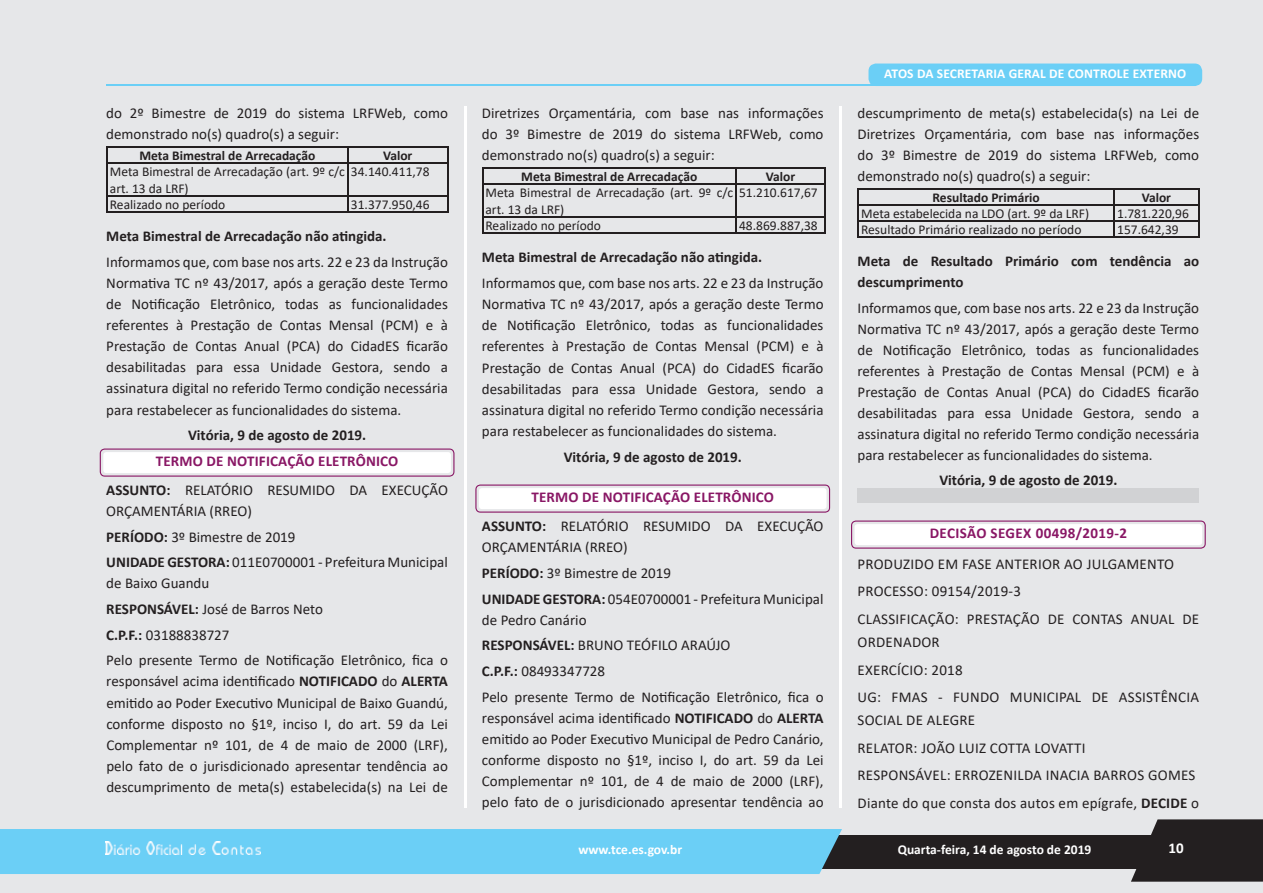
<style>
.page{position:relative;width:1263px;height:893px;background:#e6e7e9}
.page>*{position:absolute;margin:0;border:0;box-sizing:border-box;transform-origin:0 0}
.t1{font:15px/21.1px "Calibri";color:#231f20}
.t2{font:700 15px/21px "Calibri";color:#231f20}
.t3{font:700 15px/28.7px "Calibri";letter-spacing:.01em;color:#891765;text-align:center}
.t4{font:700 15px "Calibri";color:#fff}
.t5{font:13.5px/16.4px "Calibri";color:#231f20}
.t6{font:700 13.5px "Calibri";color:#fff}
.t7{font:700 13.5px "Calibri";color:#231f20}
.s1{color:#231f20}
.s2{font-weight:400;color:#231f20}
.s3{font-weight:700}
</style>
<div class="page">
<svg style="left:1131px;top:819px;width:132px;height:63px;background:#3b3738"></svg>
<div style="left:804px;top:835px;width:459px;height:33px;background:#231f20"></div>
<hr style="left:465px;top:106px;width:2px;height:702px;background:#fff">
<hr style="left:839px;top:106px;width:3px;height:702px;background:#fff">
<div style="left:0;top:829px;width:842px;height:45px;background:#6bcff6"></div>
<div style="left:868px;top:64px;width:334px;height:22px;background:#6bcff6;border-radius:8px"></div>
<hr style="left:106px;top:85px;width:926px;height:1px;background:#6bcff6">
<img style="left:105px;top:842px;width:156px;height:13px">
<svg style="left:475px;top:484px;width:355px;height:29px;background:#efe6ed"></svg>
<hr style="left:482px;top:167px;width:254px;height:2px;background:#231f20">
<hr style="left:736px;top:167px;width:90px;height:2px;background:#231f20">
<svg style="left:482px;top:169px;width:344px;height:63px"></svg>
<hr style="left:482px;top:232px;width:254px;height:2px;background:#231f20">
<hr style="left:736px;top:232px;width:90px;height:2px;background:#231f20">
<div style="left:485px;top:197px;width:248px;height:17px;background:#e6e7e9"></div>
<div style="left:857px;top:488px;width:342px;height:14px;background:#d1d2d4"></div>
<hr style="left:857px;top:188px;width:257px;height:1px;background:#231f20">
<hr style="left:1114px;top:188px;width:85px;height:1px;background:#231f20">
<svg style="left:857px;top:189px;width:342px;height:47px"></svg>
<hr style="left:857px;top:236px;width:257px;height:2px;background:#231f20">
<hr style="left:1114px;top:236px;width:85px;height:2px;background:#231f20">
<svg style="left:100px;top:448px;width:354px;height:29px;background:#f0e6ed"></svg>
<hr style="left:106px;top:146px;width:242px;height:1px;background:#231f20">
<hr style="left:348px;top:146px;width:100px;height:1px;background:#231f20">
<svg style="left:106px;top:147px;width:342px;height:64px"></svg>
<hr style="left:106px;top:211px;width:242px;height:1px;background:#231f20">
<hr style="left:348px;top:211px;width:100px;height:1px;background:#231f20">
<div style="left:110px;top:176px;width:235px;height:17px;background:#e6e7e9"></div>
<svg style="left:851px;top:520px;width:355px;height:29px;background:#efe6ed"></svg>
<p class="t1" style="left:106px;top:102px;width:343px">do 2º Bimestre de 2019 do sistema LRFWeb, como demonstrado no(s) quadro(s) a seguir:</p>
<p class="t7" style="left:139px;top:146px;width:178px">Meta Bimestral de Arrecadação</p>
<p class="t7" style="left:383px;top:146px;width:31px">Valor</p>
<p class="t5" style="left:110px;top:163px;width:321px">Meta Bimestral de Arrecadação (art. 9º c/c 34.140.411,78 art. 13 da LRF)<br>Realizado no período</p>
<p class="t5" style="left:351px;top:196px;width:80px">31.377.950,46</p>
<p class="t2" style="left:106px;top:225px;width:282px">Meta Bimestral de Arrecadação não atingida.</p>
<p class="t1" style="left:106px;top:251px;width:343px;text-align:justify">Informamos que, com base nos arts. 22 e 23 da Instrução Normativa TC nº 43/2017, após a geração deste Termo de Notificação Eletrônico, todas as funcionalidades referentes à Prestação de Contas Mensal (PCM) e à Prestação de Contas Anual (PCA) do CidadES ficarão desabilitadas para essa Unidade Gestora, sendo a assinatura digital no referido Termo condição necessária para restabelecer as funcionalidades do sistema.</p>
<p class="t2" style="left:188px;top:425px;width:180px">Vitória, 9 de agosto de 2019.</p>
<p class="t3" style="left:106px;top:447px;width:343px">TERMO DE NOTIFICAÇÃO ELETRÔNICO<br><span class="s1">ASSUNTO:</span> <span class="s2">RELATÓRIO RESUMIDO DA EXECUÇÃO</span></p>
<p class="t1" style="left:106px;top:498px;width:343px;line-height:25.7px">ORÇAMENTÁRIA (RREO)<br><span class="s3">PERÍODO:</span> 3º Bimestre de 2019<br><span class="s3">UNIDADE GESTORA:</span> 011E0700001 - Prefeitura Municipal</p>
<p class="t1" style="left:106px;top:570px;width:343px;line-height:25.7px">de Baixo Guandu<br><span class="s3">RESPONSÁVEL:</span> José de Barros Neto<br><span class="s3">C.P.F.:</span> 03188838727<br>Pelo presente Termo de Notificação Eletrônico, fica o</p>
<p class="t1" style="left:106px;top:670px;width:343px;text-align:justify">responsável acima identificado <span class="s3">NOTIFICADO</span> do <span class="s3">ALERTA </span>emitido ao Poder Executivo Municipal de Baixo Guandú, conforme disposto no §1º, inciso I, do art. 59 da Lei Complementar nº 101, de 4 de maio de 2000 (LRF), pelo fato de o jurisdicionado apresentar tendência ao descumprimento de meta(s) estabelecida(s) na Lei de</p>
<p class="t1" style="left:482px;top:102px;width:343px;text-align:justify">Diretrizes Orçamentária, com base nas informações do 3º Bimestre de 2019 do sistema LRFWeb, como demonstrado no(s) quadro(s) a seguir:</p>
<p class="t7" style="left:521px;top:167px;width:178px">Meta Bimestral de Arrecadação</p>
<p class="t7" style="left:766px;top:167px;width:31px">Valor</p>
<p class="t5" style="left:485px;top:184px;width:334px">Meta Bimestral de Arrecadação (art. 9º c/c 51.210.617,67 art. 13 da LRF)<br>Realizado no período</p>
<p class="t5" style="left:739px;top:217px;width:80px">48.869.887,38</p>
<p class="t2" style="left:482px;top:247px;width:282px">Meta Bimestral de Arrecadação não atingida.</p>
<p class="t1" style="left:482px;top:272px;width:343px;text-align:justify">Informamos que, com base nos arts. 22 e 23 da Instrução Normativa TC nº 43/2017, após a geração deste Termo de Notificação Eletrônico, todas as funcionalidades referentes à Prestação de Contas Mensal (PCM) e à Prestação de Contas Anual (PCA) do CidadES ficarão desabilitadas para essa Unidade Gestora, sendo a assinatura digital no referido Termo condição necessária para restabelecer as funcionalidades do sistema.</p>
<p class="t2" style="left:564px;top:446px;width:180px">Vitória, 9 de agosto de 2019.</p>
<p class="t3" style="left:482px;top:483px;width:343px">TERMO DE NOTIFICAÇÃO ELETRÔNICO<br><span class="s1">ASSUNTO:</span> <span class="s2">RELATÓRIO RESUMIDO DA EXECUÇÃO</span></p>
<p class="t1" style="left:482px;top:534px;width:343px;line-height:25.7px">ORÇAMENTÁRIA (RREO)<br><span class="s3">PERÍODO:</span> 3º Bimestre de 2019<br><span class="s3">UNIDADE GESTORA:</span> 054E0700001 - Prefeitura Municipal</p>
<p class="t1" style="left:482px;top:606px;width:343px;line-height:25.7px">de Pedro Canário<br><span class="s3">RESPONSÁVEL:</span> BRUNO TEÓFILO ARAÚJO<br><span class="s3">C.P.F.:</span> 08493347728<br>Pelo presente Termo de Notificação Eletrônico, fica o</p>
<p class="t1" style="left:482px;top:707px;width:343px;text-align:justify">responsável acima identificado <span class="s3">NOTIFICADO</span> do <span class="s3">ALERTA </span>emitido ao Poder Executivo Municipal de Pedro Canário, conforme disposto no §1º, inciso I, do art. 59 da Lei Complementar nº 101, de 4 de maio de 2000 (LRF), pelo fato de o jurisdicionado apresentar tendência ao</p>
<p class="t6" style="left:578px;top:840px;width:105px">www.tce.es.gov.br</p>
<p class="t6" style="left:884px;top:64px;width:304px">ATOS DA SECRETARIA GERAL DE CONTROLE EXTERNO</p>
<p class="t1" style="left:857px;top:102px;width:343px;text-align:justify">descumprimento de meta(s) estabelecida(s) na Lei de Diretrizes Orçamentária, com base nas informações do 3º Bimestre de 2019 do sistema LRFWeb, como demonstrado no(s) quadro(s) a seguir:</p>
<p class="t7" style="left:932px;top:188px;width:109px">Resultado Primário</p>
<p class="t7" style="left:1142px;top:188px;width:31px">Valor</p>
<p class="t5" style="left:861px;top:205px;width:230px">Meta estabelecida na LDO (art. 9º da LRF)</p>
<p class="t5" style="left:1117px;top:205px;width:73px">1.781.220,96</p>
<p class="t5" style="left:861px;top:221px;width:222px">Resultado Primário realizado no período</p>
<p class="t5" style="left:1117px;top:221px;width:63px">157.642,39</p>
<p class="t2" style="left:857px;top:251px;width:343px">Meta de Resultado Primário com tendência ao descumprimento</p>
<p class="t1" style="left:857px;top:297px;width:343px;text-align:justify">Informamos que, com base nos arts. 22 e 23 da Instrução Normativa TC nº 43/2017, após a geração deste Termo de Notificação Eletrônico, todas as funcionalidades referentes à Prestação de Contas Mensal (PCM) e à Prestação de Contas Anual (PCA) do CidadES ficarão desabilitadas para essa Unidade Gestora, sendo a assinatura digital no referido Termo condição necessária para restabelecer as funcionalidades do sistema.</p>
<p class="t2" style="left:939px;top:470px;width:180px">Vitória, 9 de agosto de 2019.</p>
<p class="t3" style="left:930px;top:519px;width:199px">DECISÃO SEGEX 00498/2019-2</p>
<p class="t1" style="left:857px;top:550px;width:343px;line-height:27.6px">PRODUZIDO EM FASE ANTERIOR AO JULGAMENTO<br>PROCESSO: 09154/2019-3<br>CLASSIFICAÇÃO: PRESTAÇÃO DE CONTAS ANUAL DE</p>
<p class="t1" style="left:857px;top:628px;width:343px;line-height:27.6px">ORDENADOR<br>EXERCÍCIO: 2018<br>UG: FMAS - FUNDO MUNICIPAL DE ASSISTÊNCIA</p>
<p class="t1" style="left:857px;top:706px;width:343px;line-height:27.6px">SOCIAL DE ALEGRE<br>RELATOR: JOÃO LUIZ COTTA LOVATTI<br>RESPONSÁVEL: ERROZENILDA INACIA BARROS GOMES Diante do que consta dos autos em epígrafe, <span class="s3">DECIDE</span> o</p>
<p class="t6" style="left:898px;top:840px;width:195px">Quarta-feira, 14 de agosto de 2019</p>
<p class="t4" style="left:1168px;top:837px;width:17px">10</p>
</div>
